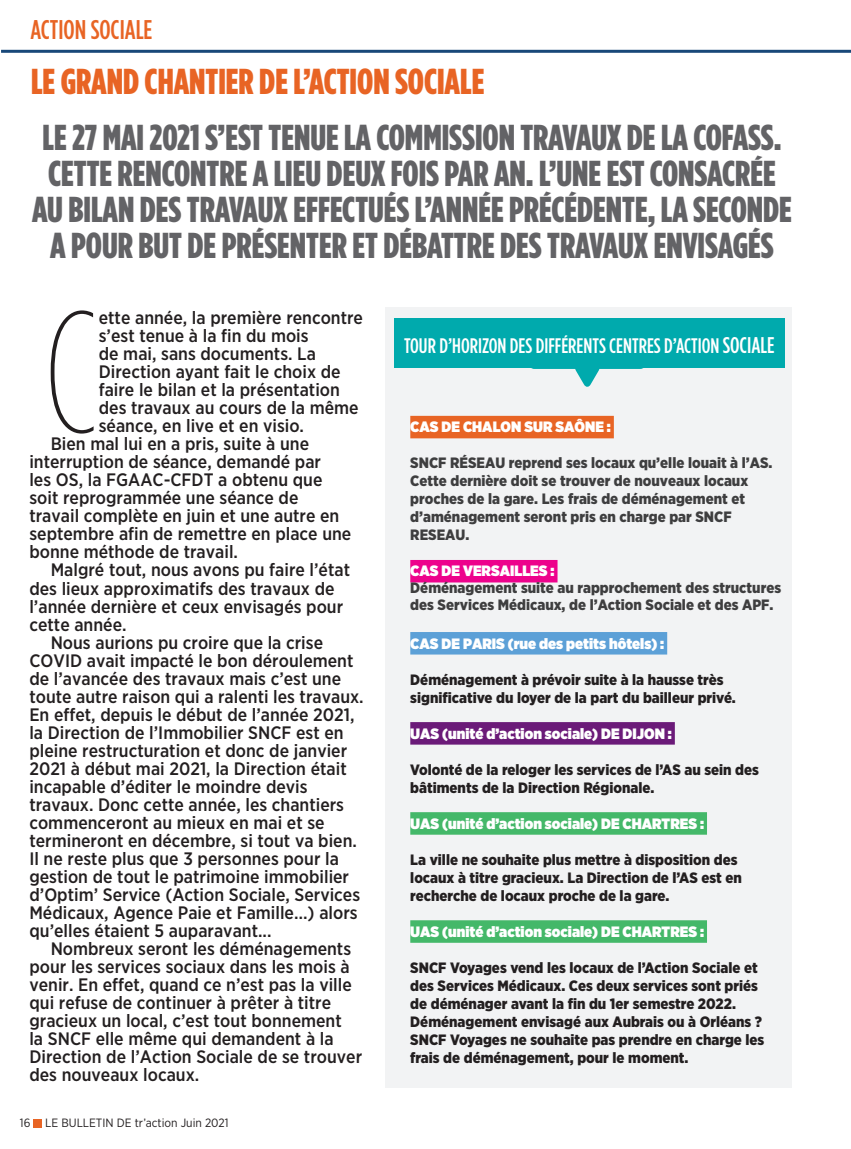
<style>
.page{position:relative;width:851px;height:1149px;background:#fff}
.page>*{position:absolute;margin:0;border:0;box-sizing:border-box;transform-origin:0 0}
.TEXTE_ARTICLE_COURAN{font:100 172.35px "Gotham Condensed";color:#231f20}
.TITRE_PRINCIPAL_COND{font:900 36px/36px "Gotham Condensed";color:#636366;text-align:center}
.t1{font:900 36px "Gotham Condensed";color:#e86424}
.t2{font:500 27px "Gotham Condensed";color:#e86424}
.t3{font:500 21px "Gotham Condensed";color:#fff}
.TEXTE_ARTICLE_COURAN-2{font:500 18px/18px "Gotham Narrow";color:#231f20}
.INTER_DOSSIER{font:900 15px/18px "Gotham Narrow";color:#231f20}
.TEXTE_ARTICLE_SECOND{font:900 15px/18px "Gotham Narrow";color:#3e3e3f}
.INTER_DOSSIER-2{font:900 15px "Gotham Narrow";color:#fff}
.t4{font:12px "Gotham Narrow";color:#231f20}
.s1{font-size:22.65px}
</style>
<div class="page">
<div style="left:34px;top:1118px;width:8px;height:8px;background:#e86424"></div>
<hr style="left:1px;top:50px;width:849px;height:3px;background:#184879">
<div style="left:385px;top:307px;width:406px;height:780px;background:#f2f3f4"></div>
<div style="left:410px;top:415px;width:203px;height:23px;background:#e86424"></div>
<div style="left:410px;top:559px;width:147px;height:23px;background:#ed028c"></div>
<div style="left:410px;top:631px;width:257px;height:23px;background:#5ca0d7"></div>
<div style="left:410px;top:721px;width:264px;height:23px;background:#6b1a78"></div>
<div style="left:410px;top:811px;width:297px;height:23px;background:#44b869"></div>
<div style="left:410px;top:919px;width:297px;height:23px;background:#44b869"></div>
<svg style="left:531px;top:368px;width:113px;height:19px"></svg>
<div style="left:394px;top:318px;width:390px;height:50px;background:#00aaad"></div>
<p class="t2" style="left:30px;top:14px;width:123px">ACTION SOCIALE</p>
<p class="t1" style="left:31px;top:60px;width:455px">LE GRAND CHANTIER DE L’ACTION SOCIALE</p>
<p class="TITRE_PRINCIPAL_COND" style="left:32px;top:119px;width:761px">LE 27 MAI 2021 S’EST TENUE LA COMMISSION TRAVAUX DE LA COFASS.<br>CETTE RENCONTRE A LIEU DEUX FOIS PAR AN. L’UNE EST CONSACRÉE AU BILAN DES TRAVAUX EFFECTUÉS L’ANNÉE PRÉCÉDENTE, LA SECONDE A POUR BUT DE PRÉSENTER ET DÉBATTRE DES TRAVAUX ENVISAGÉS</p>
<p class="TEXTE_ARTICLE_COURAN" style="left:44px;top:275px;width:56px">C</p>
<p class="TEXTE_ARTICLE_COURAN-2" style="left:99px;top:308px;width:266px">ette année, la première rencontre s’est tenue à la fin du mois<br>de mai, sans documents. La<br>Direction ayant fait le choix de faire le bilan et la présentation des travaux au cours de la même séance, en live et en visio.</p>
<p class="TEXTE_ARTICLE_COURAN-2" style="left:29px;top:434px;width:323px;text-indent:21px">Bien mal lui en a pris, suite à une interruption de séance, demandé par<br>les OS, la FGAAC-CFDT a obtenu que soit reprogrammée une séance de travail complète en juin et une autre en septembre afin de remettre en place une bonne méthode de travail.</p>
<p class="TEXTE_ARTICLE_COURAN-2" style="left:29px;top:560px;width:322px;text-indent:21px">Malgré tout, nous avons pu faire l’état des lieux approximatifs des travaux de l’année dernière et ceux envisagés pour cette année.</p>
<p class="TEXTE_ARTICLE_COURAN-2" style="left:29px;top:632px;width:336px;text-indent:21px">Nous aurions pu croire que la crise COVID avait impacté le bon déroulement de l’avancée des travaux mais c’est une toute autre raison qui a ralenti les travaux.<br>En effet, depuis le début de l’année 2021, la Direction de l’Immobilier SNCF est en pleine restructuration et donc de janvier 2021 à début mai 2021, la Direction était incapable d’éditer le moindre devis travaux. Donc cette année, les chantiers commenceront au mieux en mai et se termineront en décembre, si tout va bien.<br>Il ne reste plus que 3 personnes pour la gestion de tout le patrimoine immobilier d’Optim’ Service (Action Sociale, Services Médicaux, Agence Paie et Famille…) alors qu’elles étaient 5 auparavant...</p>
<p class="TEXTE_ARTICLE_COURAN-2" style="left:29px;top:938px;width:334px;text-indent:21px">Nombreux seront les déménagements pour les services sociaux dans les mois à venir. En effet, quand ce n’est pas la ville qui refuse de continuer à prêter à titre gracieux un local, c’est tout bonnement<br>la SNCF elle même qui demandent à la Direction de l’Action Sociale de se trouver des nouveaux locaux.</p>
<p class="t4" style="left:20px;top:1115px;width:210px">16 LE BULLETIN DE tr’action Juin 2021</p>
<p class="t3" style="left:404px;top:333px;width:372px">TOUR D’HORIZON DES DIFFÉRENTS CENTRES D’ACTION <span class="s1">SOCIALE</span></p>
<p class="INTER_DOSSIER-2" style="left:410px;top:417px;width:202px">CAS DE CHALON SUR SAÔNE :</p>
<p class="TEXTE_ARTICLE_SECOND" style="left:410px;top:454px;width:363px">SNCF RÉSEAU reprend ses locaux qu’elle louait à l’AS.<br>Cette dernière doit se trouver de nouveaux locaux proches de la gare. Les frais de déménagement et d’aménagement seront pris en charge par SNCF RESEAU.</p>
<p class="INTER_DOSSIER-2" style="left:410px;top:561px;width:146px">CAS DE VERSAILLES :</p>
<p class="TEXTE_ARTICLE_SECOND" style="left:410px;top:579px;width:372px;line-height:16.5px">Déménagement suite au rapprochement des structures des Services Médicaux, de l’Action Sociale et des APF.</p>
<p class="INTER_DOSSIER-2" style="left:410px;top:633px;width:255px">CAS DE PARIS (rue des petits hôtels) :</p>
<p class="INTER_DOSSIER" style="left:410px;top:670px;width:327px">Déménagement à prévoir suite à la hausse très significative du loyer de la part du bailleur privé.</p>
<p class="INTER_DOSSIER-2" style="left:410px;top:723px;width:263px">UAS (unité d’action sociale) DE DIJON :</p>
<p class="INTER_DOSSIER" style="left:410px;top:760px;width:350px">Volonté de la reloger les services de l’AS au sein des bâtiments de la Direction Régionale.</p>
<p class="INTER_DOSSIER-2" style="left:410px;top:813px;width:295px">UAS (unité d’action sociale) DE CHARTRES :</p>
<p class="INTER_DOSSIER" style="left:410px;top:850px;width:333px">La ville ne souhaite plus mettre à disposition des locaux à titre gracieux. La Direction de l’AS est en recherche de locaux proche de la gare.</p>
<p class="INTER_DOSSIER-2" style="left:410px;top:921px;width:295px">UAS (unité d’action sociale) DE CHARTRES :</p>
<p class="INTER_DOSSIER" style="left:410px;top:958px;width:355px">SNCF Voyages vend les locaux de l’Action Sociale et des Services Médicaux. Ces deux services sont priés de déménager avant la fin du 1er semestre 2022.<br>Déménagement envisagé aux Aubrais ou à Orléans ?<br>SNCF Voyages ne souhaite pas prendre en charge les frais de déménagement, pour le moment.</p>
</div>
